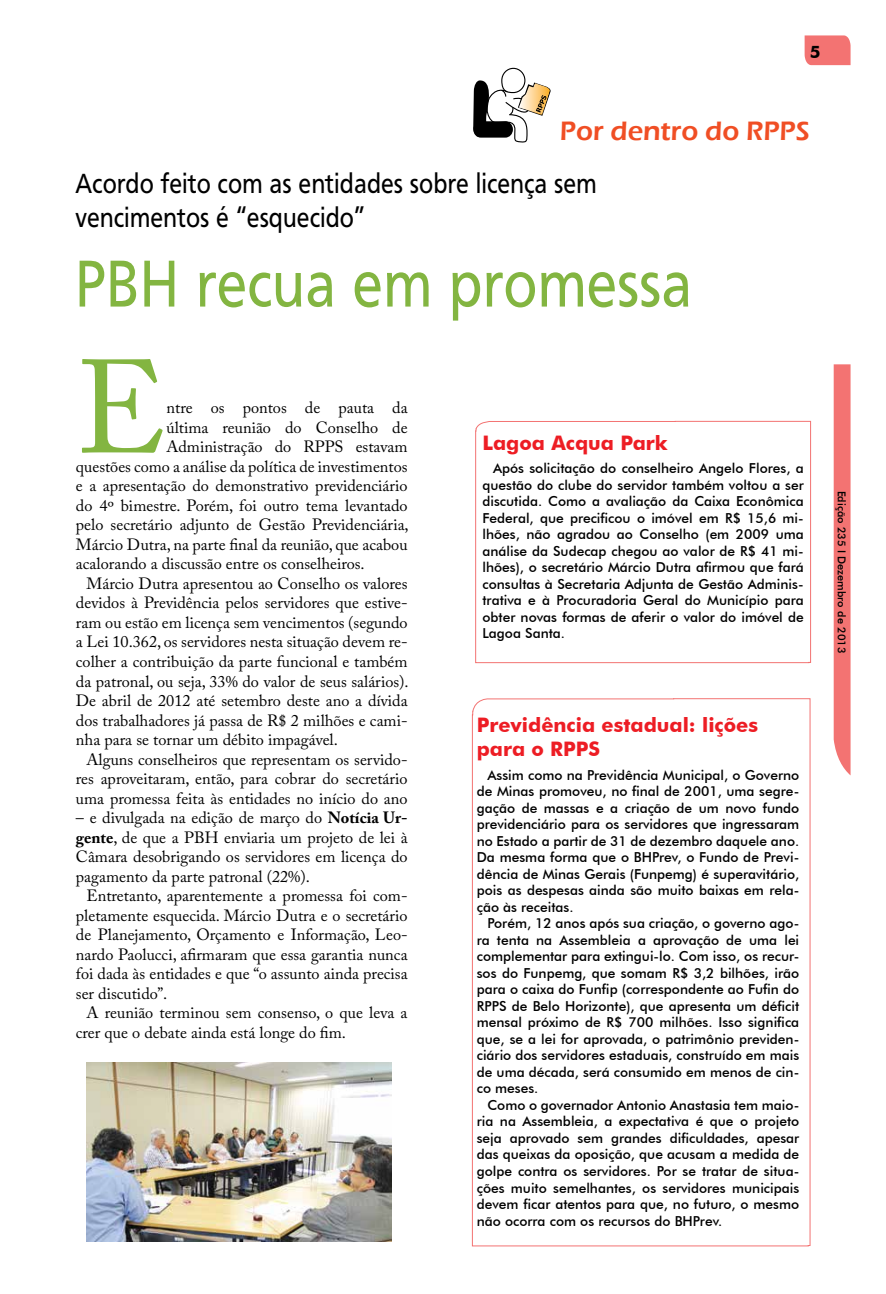
<style>
.page{position:relative;width:886px;height:1294px;background:#fff}
.page>*{position:absolute;margin:0;border:0;box-sizing:border-box;transform-origin:0 0}
.t1{font:131.25px "Adobe Caslon Pro";color:#83b541}
.t2{font:68.75px "Frutiger Cnd";color:#83b541}
.t3{font:28.75px/34.5px "Frutiger Cnd";color:#000}
.t4{font:600 27.38px "Eras ITC";color:#f04e24}
.t5{font:700 20px/24px "Futura BT";color:#ed1d24}
.t6{font:700 17.25px "Futura BT";color:#000}
.t7{font:16.25px/19.5px "Adobe Caslon Pro";color:#000;text-align:justify}
.t8{font:500 13.75px/16.5px "Futura BT";color:#000;text-align:justify}
.t9{font:500 11px "Futura BT";color:#000}
.s1{font-weight:700}
</style>
<div class="page">
<div style="left:834px;top:364px;width:16px;height:411px;background:#f37372"></div>
<svg style="left:804px;top:35px;width:46px;height:30px"></svg>
<div style="left:501px;top:68px;width:24px;height:25px;border:1px solid #000;border-radius:50%"></div>
<svg style="left:473px;top:80px;width:78px;height:63px"></svg>
<svg style="left:475px;top:421px;width:336px;height:242px"></svg>
<svg style="left:472px;top:698px;width:338px;height:548px"></svg>
<img style="left:87px;top:1062px;width:305px;height:179px">
<p class="t6" style="left:810px;top:42px;width:12px">5</p>
<h3 class="t4" style="left:560px;top:115px;width:251px">Por dentro do RPPS</h3>
<h3 class="t3" style="left:76px;top:165px;width:523px">Acordo feito com as entidades sobre licença sem vencimentos é “esquecido”</h3>
<h2 class="t2" style="left:75px;top:244px;width:619px">PBH recua em promessa</h2>
<h1 class="t1" style="left:76px;top:330px;width:92px">E</h1>
<p class="t7" style="left:166px;top:398px;width:243px">ntre os pontos de pauta da</p>
<p class="t7" style="left:166px;top:417px;width:243px">última reunião do Conselho de</p>
<p class="t7" style="left:166px;top:437px;width:243px">Administração do RPPS estavam</p>
<p class="t7" style="left:76px;top:456px;width:333px">questões como a análise da política de investimentos</p>
<p class="t7" style="left:76px;top:476px;width:333px">e a apresentação do demonstrativo previdenciário</p>
<p class="t7" style="left:76px;top:495px;width:333px">do 4º bimestre. Porém, foi outro tema levantado</p>
<p class="t7" style="left:76px;top:515px;width:334px">pelo secretário adjunto de Gestão Previdenciária,</p>
<p class="t7" style="left:76px;top:534px;width:333px">Márcio Dutra, na parte final da reunião, que acabou</p>
<p class="t7" style="left:76px;top:554px;width:290px">acalorando a discussão entre os conselheiros.</p>
<p class="t7" style="left:87px;top:573px;width:322px">Márcio Dutra apresentou ao Conselho os valores</p>
<p class="t7" style="left:76px;top:593px;width:333px">devidos à Previdência pelos servidores que estive-</p>
<p class="t7" style="left:76px;top:612px;width:333px">ram ou estão em licença sem vencimentos (segundo</p>
<p class="t7" style="left:76px;top:632px;width:333px">a Lei 10.362, os servidores nesta situação devem re-</p>
<p class="t7" style="left:76px;top:651px;width:333px">colher a contribuição da parte funcional e também</p>
<p class="t7" style="left:76px;top:671px;width:334px">da patronal, ou seja, 33% do valor de seus salários).</p>
<p class="t7" style="left:76px;top:690px;width:333px">De abril de 2012 até setembro deste ano a dívida</p>
<p class="t7" style="left:76px;top:710px;width:333px">dos trabalhadores já passa de R$ 2 milhões e cami-</p>
<p class="t7" style="left:76px;top:729px;width:263px">nha para se tornar um débito impagável.</p>
<p class="t7" style="left:87px;top:749px;width:323px">Alguns conselheiros que representam os servido-</p>
<p class="t7" style="left:76px;top:768px;width:333px">res aproveitaram, então, para cobrar do secretário</p>
<p class="t7" style="left:76px;top:788px;width:333px">uma promessa feita às entidades no início do ano</p>
<p class="t7" style="left:76px;top:807px;width:333px">– e divulgada na edição de março do <span class="s1">Notícia Ur&shy;gente</span>, de que a PBH enviaria um projeto de lei à Câmara desobrigando os servidores em licença do pagamento da parte patronal (22%).</p>
<p class="t7" style="left:76px;top:885px;width:333px;text-indent:11px">Entretanto, aparentemente a promessa foi com&shy;pletamente esquecida. Márcio Dutra e o secretário de Planejamento, Orçamento e Informação, Leo&shy;nardo Paolucci, afirmaram que essa garantia nunca foi dada às entidades e que “o assunto ainda precisa ser discutido”.</p>
<p class="t7" style="left:76px;top:1002px;width:333px;text-indent:11px">A reunião terminou sem consenso, o que leva a crer que o debate ainda está longe do fim.</p>
<h3 class="t5" style="left:482px;top:430px;width:187px">Lagoa Acqua Park</h3>
<p class="t8" style="left:482px;top:460px;width:323px;text-indent:11px">Após solicitação do conselheiro Angelo Flores, a questão do clube do servidor também voltou a ser discutida. Como a avaliação da Caixa Econômica Federal, que precificou o imóvel em R$ 15,6 mi&shy;lhões, não agradou ao Conselho (em 2009 uma análise da Sudecap chegou ao valor de R$ 41 mi&shy;lhões), o secretário Márcio Dutra afirmou que fará consultas à Secretaria Adjunta de Gestão Adminis&shy;trativa e à Procuradoria Geral do Município para obter novas formas de aferir o valor do imóvel de Lagoa Santa.</p>
<h3 class="t5" style="left:477px;top:713px;width:283px">Previdência estadual: lições para o RPPS</h3>
<p class="t8" style="left:477px;top:766px;width:324px;text-indent:11px">Assim como na Previdência Municipal, o Governo de Minas promoveu, no final de 2001, uma segre&shy;gação de massas e a criação de um novo fundo previdenciário para os servidores que ingressaram no Estado a partir de 31 de dezembro daquele ano.<br>Da mesma forma que o BHPrev, o Fundo de Previ&shy;dência de Minas Gerais (Funpemg) é superavitário, pois as despesas ainda são muito baixas em rela&shy;ção às receitas.</p>
<p class="t8" style="left:477px;top:915px;width:324px;text-indent:11px">Porém, 12 anos após sua criação, o governo ago&shy;ra tenta na Assembleia a aprovação de uma lei complementar para extingui-lo. Com isso, os recur&shy;sos do Funpemg, que somam R$ 3,2 bilhões, irão para o caixa do Funfip (correspondente ao Fufin do RPPS de Belo Horizonte), que apresenta um déficit mensal próximo de R$ 700 milhões. Isso significa que, se a lei for aprovada, o patrimônio previden&shy;ciário dos servidores estaduais, construído em mais de uma década, será consumido em menos de cin&shy;co meses.</p>
<p class="t8" style="left:477px;top:1096px;width:324px;text-indent:11px">Como o governador Antonio Anastasia tem maio&shy;ria na Assembleia, a expectativa é que o projeto seja aprovado sem grandes dificuldades, apesar das queixas da oposição, que acusam a medida de golpe contra os servidores. Por se tratar de situa&shy;ções muito semelhantes, os servidores municipais devem ficar atentos para que, no futuro, o mesmo não ocorra com os recursos do BHPrev.</p>
<p class="t9" style="left:848px;top:490px;width:164px;rotate:90deg">Edição 235 I Dezembro de 2013</p>
</div>
